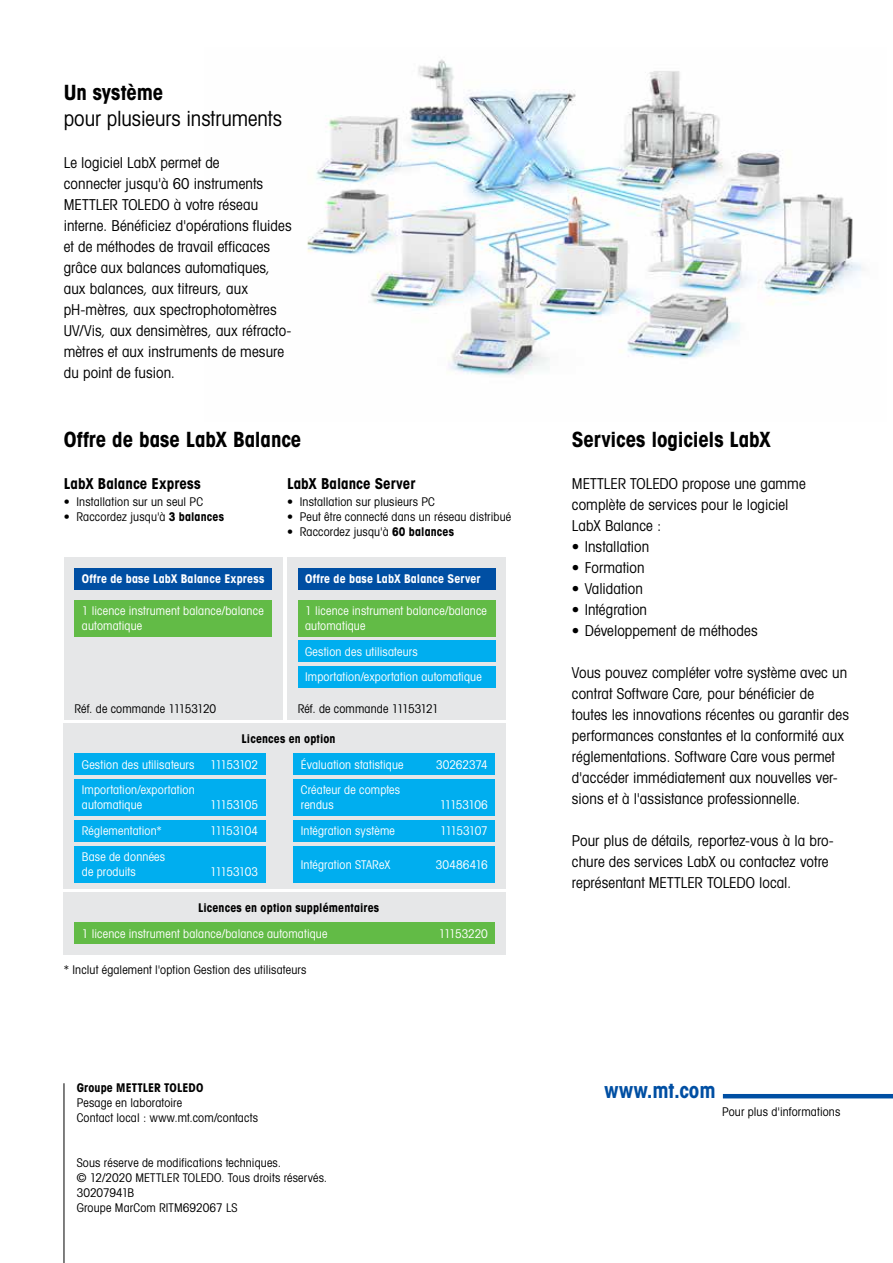
<style>
.page{position:relative;width:893px;height:1263px;background:#fff}
.page>*{position:absolute;margin:0;border:0;box-sizing:border-box;transform-origin:0 0}
.t1{font:21px "Avant Gardefor MT Bd";letter-spacing:-.005em;color:#000}
.t2{font:21px "Avant Gardefor MT Bk";letter-spacing:-.005em;color:#000}
.t3{font:21px "Avant Gardefor MT Bd";letter-spacing:.01em;color:#004fa3}
.t4{font:15px/21px "Avant Gardefor MT Bk";letter-spacing:.005em;color:#000}
.t5{font:15px "Avant Gardefor MT Bd";letter-spacing:.005em;color:#000}
.t6{font:12px/15px "Avant Gardefor MT Bk";letter-spacing:.015em;color:#000}
.t7{font:12px/15px "Avant Gardefor MT Bk";letter-spacing:.015em;color:#fff}
.t8{font:12px "Avant Gardefor MT Bd";letter-spacing:.01em;color:#000}
.t9{font:12px "Avant Gardefor MT Bd";letter-spacing:.015em;color:#fff}
.t10{font:12px "Avant Gardefor MT Bk";letter-spacing:-.07em;color:#fff}
.t11{font:12px "Avant Gardefor MT Bk";letter-spacing:-.01em;color:#fff}
.t12{font:12px "Avant Gardefor MT Bk";letter-spacing:-.015em;color:#fff}
.s1{font-family:"Avant Gardefor MT Bd"}
</style>
<div class="page">
<div style="left:64px;top:557px;width:219px;height:162px;background:#e6e7e8"></div>
<div style="left:64px;top:724px;width:442px;height:165px;background:#e6e7e8"></div>
<div style="left:287px;top:557px;width:219px;height:162px;background:#e6e7e8"></div>
<img style="left:307px;top:59px;width:556px;height:317px">
<div style="left:74px;top:568px;width:198px;height:21px;background:#004fa3"></div>
<div style="left:74px;top:600px;width:198px;height:36px;background:#62bb46"></div>
<div style="left:298px;top:600px;width:197px;height:36px;background:#62bb46"></div>
<div style="left:298px;top:641px;width:197px;height:21px;background:#00aeef"></div>
<div style="left:74px;top:754px;width:192px;height:21px;background:#00aeef"></div>
<div style="left:293px;top:754px;width:202px;height:21px;background:#00aeef"></div>
<div style="left:74px;top:779px;width:192px;height:37px;background:#00aeef"></div>
<div style="left:293px;top:779px;width:202px;height:37px;background:#00aeef"></div>
<div style="left:74px;top:820px;width:192px;height:22px;background:#00aeef"></div>
<div style="left:293px;top:820px;width:202px;height:22px;background:#00aeef"></div>
<div style="left:74px;top:846px;width:192px;height:36px;background:#00aeef"></div>
<div style="left:293px;top:846px;width:202px;height:36px;background:#00aeef"></div>
<div style="left:298px;top:666px;width:197px;height:22px;background:#00aeef"></div>
<div style="left:298px;top:568px;width:197px;height:21px;background:#004fa3"></div>
<div style="left:64px;top:893px;width:442px;height:62px;background:#e6e7e8"></div>
<div style="left:74px;top:923px;width:421px;height:21px;background:#62bb46"></div>
<hr style="left:64px;top:1083px;width:1px;height:180px;background:#000">
<hr style="left:723px;top:1094px;width:170px;height:4px;background:#004fa3">
<h1 class="t1" style="left:64px;top:79px;width:101px">Un système</h1>
<h1 class="t2" style="left:64px;top:105px;width:220px">pour plusieurs instruments</h1>
<p class="t4" style="left:64px;top:152px;width:229px">Le logiciel LabX permet de<br>connecter jusqu'à 60 instruments METTLER TOLEDO à votre réseau interne. Bénéficiez d'opérations fluides et de méthodes de travail efficaces grâce aux balances automatiques, aux balances, aux titreurs, aux pH-mètres, aux spectrophotomètres UV/Vis, aux densimètres, aux réfracto&shy;mètres et aux instruments de mesure du point de fusion.</p>
<h1 class="t1" style="left:64px;top:426px;width:239px">Offre de base LabX Balance</h1>
<h1 class="t1" style="left:572px;top:426px;width:200px">Services logiciels LabX</h1>
<p class="t4" style="left:572px;top:473px;width:235px">METTLER TOLEDO propose une gamme complète de services pour le logiciel<br>LabX Balance :</p>
<p class="t4" style="left:572px;top:536px;width:79px">• Installation</p>
<p class="t4" style="left:572px;top:557px;width:74px">• Formation</p>
<p class="t4" style="left:572px;top:578px;width:73px">• Validation</p>
<p class="t4" style="left:572px;top:599px;width:77px">• Intégration</p>
<p class="t4" style="left:572px;top:620px;width:187px">• Développement de méthodes</p>
<p class="t4" style="left:572px;top:662px;width:279px">Vous pouvez compléter votre système avec un contrat Software Care, pour bénéficier de toutes les innovations récentes ou garantir des performances constantes et la conformité aux réglementations. Software Care vous permet d'accéder immédiatement aux nouvelles ver&shy;sions et à l'assistance professionnelle.</p>
<p class="t4" style="left:572px;top:830px;width:264px">Pour plus de détails, reportez-vous à la bro&shy;chure des services LabX ou contactez votre représentant METTLER TOLEDO local.</p>
<p class="t8" style="left:198px;top:900px;width:183px">Licences en option supplémentaires</p>
<p class="t7" style="left:82px;top:926px;width:114px">Gestion des utilisateurs</p>
<p class="t5" style="left:287px;top:474px;width:130px">LabX Balance Server</p>
<p class="t6" style="left:287px;top:494px;width:149px">• Installation sur plusieurs PC</p>
<p class="t6" style="left:287px;top:509px;width:226px">• Peut être connecté dans un réseau distribué</p>
<p class="t6" style="left:287px;top:524px;width:169px">• Raccordez jusqu'à <span class="s1">60 balances</span></p>
<p class="t5" style="left:64px;top:474px;width:139px">LabX Balance Express</p>
<p class="t6" style="left:64px;top:494px;width:141px">• Installation sur un seul PC</p>
<p class="t6" style="left:64px;top:509px;width:162px">• Raccordez jusqu'à <span class="s1">3 balances</span></p>
<p class="t9" style="left:305px;top:571px;width:177px">Offre de base LabX Balance Server</p>
<p class="t9" style="left:82px;top:571px;width:184px">Offre de base LabX Balance Express</p>
<p class="t7" style="left:82px;top:603px;width:183px">1 licence instrument balance/balance automatique</p>
<p class="t7" style="left:305px;top:603px;width:183px">1 licence instrument balance/balance automatique</p>
<p class="t7" style="left:305px;top:644px;width:114px">Gestion des utilisateurs</p>
<p class="t7" style="left:305px;top:669px;width:178px">Importation/exportation automatique</p>
<p class="t6" style="left:74px;top:701px;width:143px">Réf. de commande 11153120</p>
<p class="t6" style="left:298px;top:701px;width:143px">Réf. de commande 11153121</p>
<p class="t8" style="left:242px;top:731px;width:96px">Licences en option</p>
<p class="t7" style="left:82px;top:757px;width:114px">Gestion des utilisateurs</p>
<p class="t10" style="left:210px;top:757px;width:50px">11153102</p>
<p class="t7" style="left:301px;top:757px;width:104px">Évaluation statistique</p>
<p class="t11" style="left:436px;top:757px;width:53px">30262374</p>
<p class="t7" style="left:82px;top:782px;width:114px">Importation/exportation automatique</p>
<p class="t7" style="left:301px;top:782px;width:101px">Créateur de comptes rendus</p>
<p class="t10" style="left:210px;top:798px;width:50px">11153105</p>
<p class="t10" style="left:440px;top:798px;width:50px">11153106</p>
<p class="t7" style="left:82px;top:823px;width:82px">Réglementation*</p>
<p class="t10" style="left:210px;top:824px;width:50px">11153104</p>
<p class="t7" style="left:301px;top:823px;width:96px">Intégration système</p>
<p class="t10" style="left:440px;top:824px;width:49px">11153107</p>
<p class="t7" style="left:82px;top:849px;width:85px">Base de données de produits</p>
<p class="t7" style="left:301px;top:856px;width:91px">Intégration STAReX</p>
<p class="t7" style="left:436px;top:856px;width:53px">30486416</p>
<p class="t10" style="left:210px;top:864px;width:50px">11153103</p>
<p class="t10" style="left:221px;top:926px;width:50px">11153102</p>
<p class="t12" style="left:439px;top:926px;width:51px">11153220</p>
<p class="t6" style="left:64px;top:962px;width:244px">* Inclut également l'option Gestion des utilisateurs</p>
<p class="t7" style="left:82px;top:926px;width:247px">1 licence instrument balance/balance automatique</p>
<p class="t8" style="left:77px;top:1080px;width:128px">Groupe METTLER TOLEDO</p>
<p class="t6" style="left:77px;top:1095px;width:183px">Pesage en laboratoire<br>Contact local : www.mt.com/contacts</p>
<p class="t6" style="left:77px;top:1155px;width:252px">Sous réserve de modifications techniques.<br>© 12/2020 METTLER TOLEDO. Tous droits réservés.<br>30207941B<br>Groupe MarCom RITM692067 LS</p>
<h1 class="t3" style="left:604px;top:1077px;width:113px">www.mt.com</h1>
<p class="t6" style="left:722px;top:1103px;width:120px">Pour plus d'informations</p>
</div>
